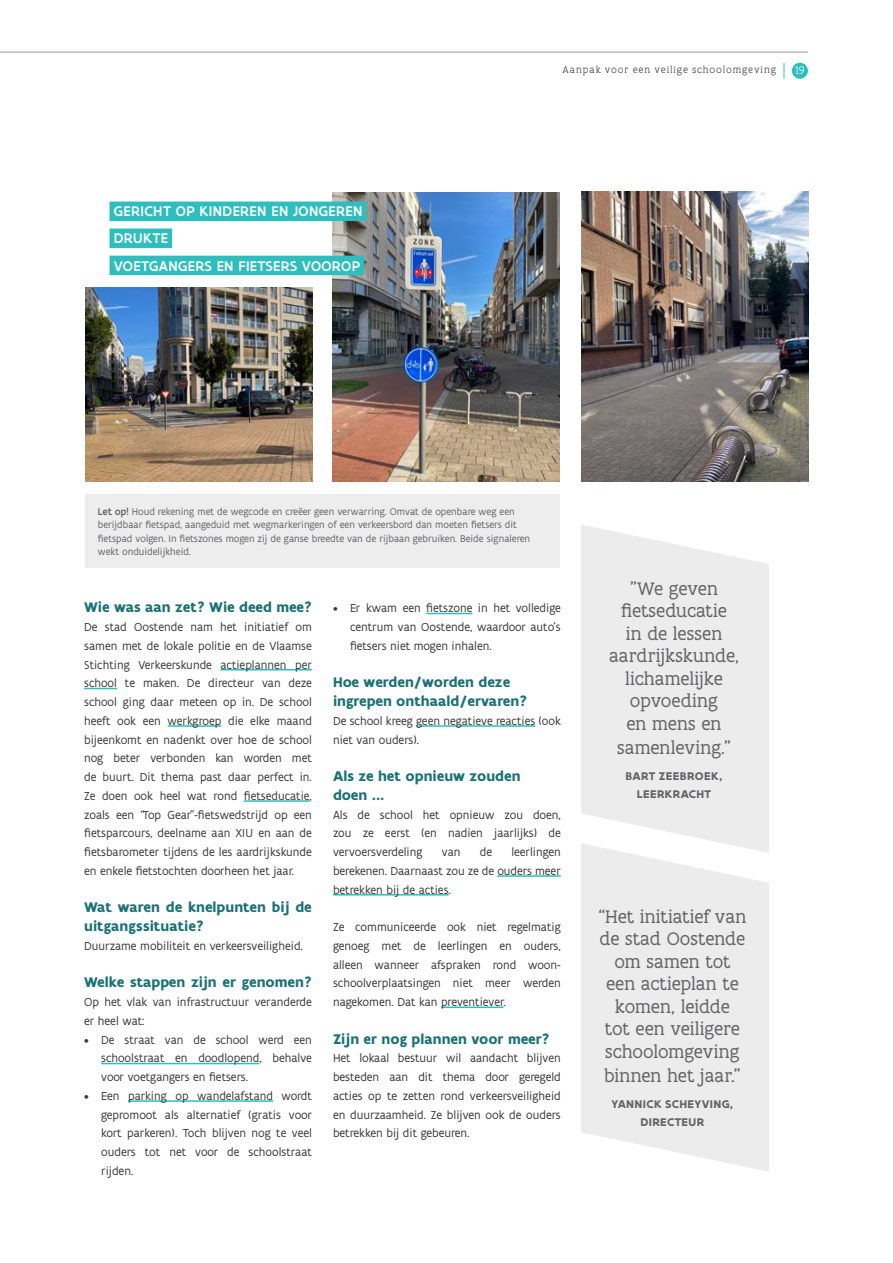
<style>
.page{position:relative;width:893px;height:1263px;background:#fff}
.page>*{position:absolute;margin:0;border:0;box-sizing:border-box;transform-origin:0 0}
.t1{font:19.5px/22.6px "Flanders Art Serif";letter-spacing:.005em;color:#636466;text-align:center}
.t2{font:700 15px/18.8px "Flanders Art Sans";color:#1c7174}
.t3{font:500 15px "Flanders Art Sans";letter-spacing:.025em;color:#fff}
.t4{font:12.45px/18.8px "Flanders Art Sans";color:#383839;text-align:justify}
.t5{font:700 12px/18px "Flanders Art Sans";letter-spacing:.025em;color:#636466;text-align:center}
.t6{font:300 12px "Flanders Art Serif";color:#fff}
.t7{font:10.5px/13.5px "Flanders Art Sans";color:#636466}
.t8{font:300 10.5px "Flanders Art Serif";letter-spacing:.08em;color:#383839}
.s1{font-weight:500}
</style>
<div class="page">
<hr style="left:0;top:52px;width:808px;height:1px;background:#939598">
<hr style="left:220px;top:669px;width:92px;height:1px;background:#2fbebe">
<hr style="left:84px;top:688px;width:33px;height:1px;background:#2fbebe">
<hr style="left:168px;top:725px;width:53px;height:2px;background:#2fbebe">
<hr style="left:244px;top:800px;width:66px;height:2px;background:#2fbebe">
<hr style="left:101px;top:1063px;width:158px;height:1px;background:#2fbebe">
<hr style="left:128px;top:1100px;width:145px;height:2px;background:#2fbebe">
<svg style="left:581px;top:525px;width:188px;height:314px;background:#ededee"></svg>
<svg style="left:581px;top:839px;width:188px;height:333px;background:#eeeeef"></svg>
<hr style="left:426px;top:613px;width:46px;height:1px;background:#2fbebe">
<hr style="left:416px;top:725px;width:119px;height:2px;background:#2fbebe">
<hr style="left:497px;top:875px;width:64px;height:2px;background:#2fbebe">
<hr style="left:333px;top:894px;width:116px;height:1px;background:#2fbebe">
<hr style="left:441px;top:1006px;width:62px;height:2px;background:#2fbebe">
<img style="left:581px;top:191px;width:227px;height:290px">
<img style="left:333px;top:192px;width:227px;height:289px">
<img style="left:85px;top:288px;width:227px;height:193px">
<div style="left:109px;top:202px;width:257px;height:19px;background:#2fbebe"></div>
<div style="left:109px;top:256px;width:255px;height:19px;background:#2fbebe"></div>
<div style="left:109px;top:228px;width:63px;height:20px;background:#2fbebe"></div>
<div style="left:85px;top:494px;width:474px;height:74px;background:#ededee"></div>
<svg style="left:784px;top:63px;width:1px;height:16px"></svg>
<div style="left:792px;top:63px;width:16px;height:16px;background:#2fbebe;border-radius:50%"></div>
<p class="t3" style="left:114px;top:202px;width:250px">GERICHT OP KINDEREN EN JONGEREN</p>
<p class="t3" style="left:114px;top:229px;width:56px">DRUKTE</p>
<p class="t3" style="left:114px;top:256px;width:248px">VOETGANGERS EN FIETSERS VOOROP</p>
<p class="t8" style="left:563px;top:64px;width:215px">Aanpak voor een veilige schoolomgeving</p>
<p class="t6" style="left:795px;top:63px;width:11px">19</p>
<p class="t7" style="left:98px;top:505px;width:434px"><span class="s1">Let op!</span> Houd rekening met de wegcode en creëer geen verwarring. Omvat de openbare weg een berijdbaar fietspad, aangeduid met wegmarkeringen of een verkeersbord dan moeten fietsers dit fietspad volgen. In fietszones mogen zij de ganse breedte van de rijbaan gebruiken. Beide signaleren wekt onduidelijkheid.</p>
<p class="t2" style="left:84px;top:598px;width:229px">Wie was aan zet? Wie deed mee?</p>
<p class="t4" style="left:84px;top:618px;width:229px">De stad Oostende nam het initiatief om samen met de lokale politie en de Vlaamse Stichting Verkeerskunde actieplannen per school te maken. De directeur van deze school ging daar meteen op in. De school heeft ook een werkgroep die elke maand bijeenkomt en nadenkt over hoe de school nog beter verbonden kan worden met de buurt. Dit thema past daar perfect in.<br>Ze doen ook heel wat rond fietseducatie, zoals een “Top Gear”-fietswedstrijd op een fietsparcours, deelname aan XIU en aan de fietsbarometer tijdens de les aardrijkskunde en enkele fietstochten doorheen het jaar.</p>
<p class="t2" style="left:84px;top:898px;width:229px">Wat waren de knelpunten bij de uitgangssituatie?</p>
<p class="t4" style="left:84px;top:937px;width:220px">Duurzame mobiliteit en verkeersveiligheid.</p>
<p class="t2" style="left:84px;top:973px;width:229px">Welke stappen zijn er genomen?</p>
<p class="t4" style="left:84px;top:993px;width:229px">Op het vlak van infrastructuur veranderde er heel wat:</p>
<p class="t4" style="left:101px;top:1030px;width:212px;text-indent:-17px">• De straat van de school werd een schoolstraat en doodlopend, behalve voor voetgangers en fietsers.</p>
<p class="t4" style="left:101px;top:1087px;width:212px;text-indent:-17px">• Een parking op wandelafstand wordt gepromoot als alternatief (gratis voor kort parkeren). Toch blijven nog te veel ouders tot net voor de schoolstraat rijden.</p>
<p class="t4" style="left:350px;top:599px;width:212px;text-indent:-17px">• Er kwam een fietszone in het volledige centrum van Oostende, waardoor auto’s fietsers niet mogen inhalen.</p>
<p class="t2" style="left:333px;top:673px;width:196px">Hoe werden/worden deze ingrepen onthaald/ervaren?</p>
<p class="t4" style="left:333px;top:712px;width:229px">De school kreeg geen negatieve reacties (ook niet van ouders).</p>
<p class="t2" style="left:333px;top:767px;width:189px">Als ze het opnieuw zouden doen ...</p>
<p class="t4" style="left:333px;top:805px;width:229px">Als de school het opnieuw zou doen, zou ze eerst (en nadien jaarlijks) de vervoersverdeling</p>
<p class="t4" style="left:333px;top:843px;width:229px;text-indent:178px">leerlingen berekenen. Daarnaast zou ze de ouders meer betrekken bij de acties.</p>
<p class="t4" style="left:333px;top:918px;width:229px">Ze communiceerde ook niet regelmatig genoeg met de leerlingen en ouders, alleen wanneer afspraken rond woon&shy;schoolverplaatsingen niet meer werden nagekomen. Dat kan preventiever.</p>
<p class="t2" style="left:333px;top:1029px;width:218px">Zijn er nog plannen voor meer?</p>
<p class="t4" style="left:333px;top:1049px;width:229px">Het lokaal bestuur wil aandacht blijven besteden aan dit thema door geregeld acties op te zetten rond verkeersveiligheid en duurzaamheid. Ze blijven ook de ouders betrekken bij dit gebeuren.</p>
<p class="t4" style="left:442px;top:843px;width:20px">van</p>
<p class="t4" style="left:480px;top:843px;width:14px">de</p>
<h1 class="t1" style="left:609px;top:577px;width:131px">"We geven fietseducatie<br>in de lessen aardrijkskunde, lichamelijke opvoeding<br>en mens en samenleving.”</h1>
<p class="t5" style="left:625px;top:767px;width:98px">BART ZEEBROEK,<br>LEERKRACHT</p>
<h1 class="t1" style="left:598px;top:906px;width:149px">“Het initiatief van de stad Oostende om samen tot een actieplan te komen, leidde<br>tot een veiligere schoolomgeving binnen het jaar.”</h1>
<p class="t5" style="left:611px;top:1095px;width:124px">YANNICK SCHEYVING,<br>DIRECTEUR</p>
</div>
